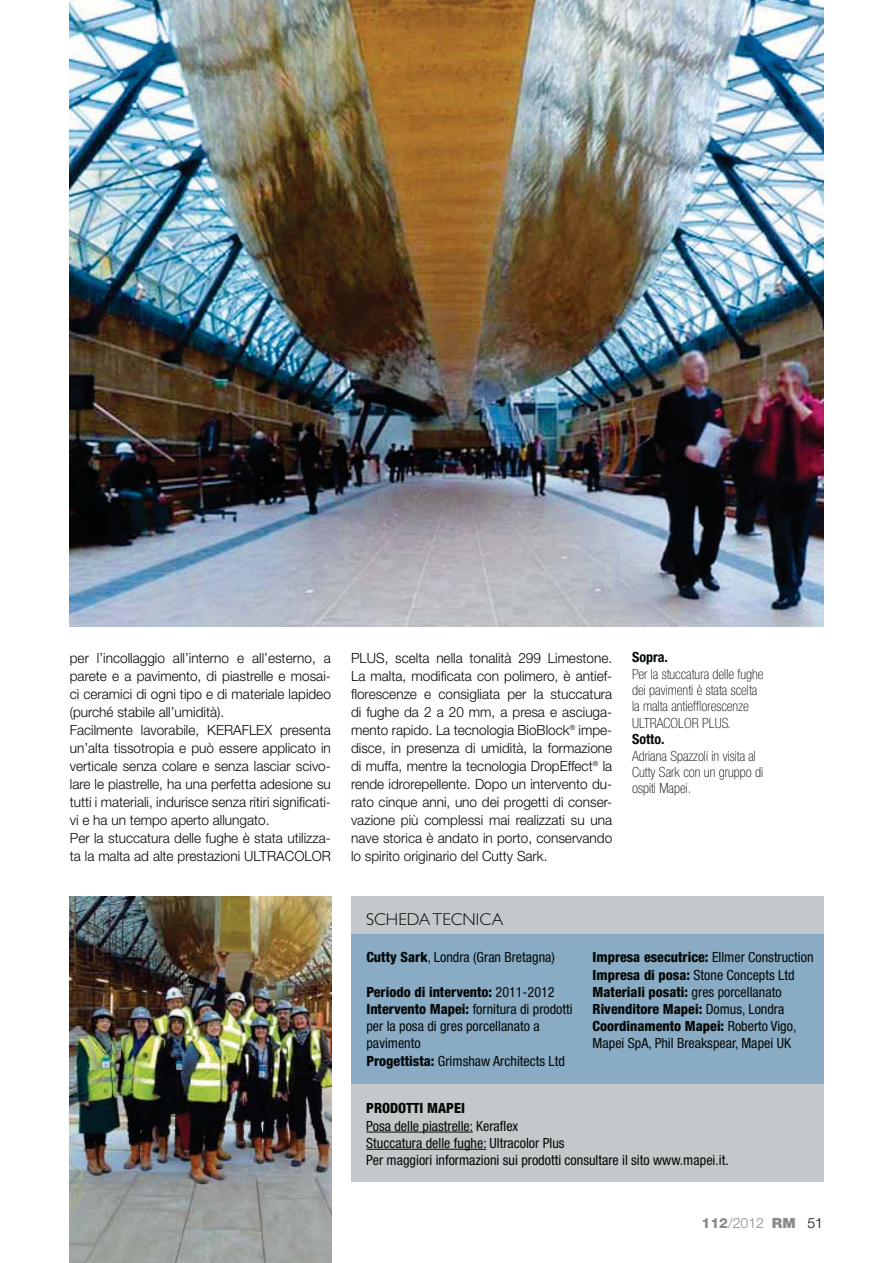
<style>
.page{position:relative;width:893px;height:1263px;background:#fff}
.page>*{position:absolute;margin:0;border:0;box-sizing:border-box;transform-origin:0 0}
.t1{font:300 17.25px "Gill Sans Std";color:#030806}
.t2{font:300 14.1px/18px "Helvetica Neue LT Std";color:#030806}
.t3{font:condensed 14.1px/17.2px "Helvetica Neue LT Std";color:#030806}
.t4{font:100 condensed 14.1px/16.4px "Helvetica Neue LT Std";color:#030806}
.t5{font:800 condensed 14.1px "Helvetica Neue LT Std";color:#030806}
.t6{font:300 14.1px "Helvetica Neue LT Std";color:#888c90}
.t7{font:700 condensed 14.1px "Helvetica Neue LT Std";color:#030806}
.s1{font-weight:800}
.s2{font-weight:900}
.s3{color:#030806}
</style>
<div class="page">
<img style="left:70px;top:0;width:753px;height:627px">
<div style="left:351px;top:896px;width:472px;height:286px;background:#c5c8cb"></div>
<div style="left:351px;top:934px;width:472px;height:150px;background:#89abc3"></div>
<hr style="left:366px;top:1132px;width:107px;height:1px;background:#030806">
<hr style="left:366px;top:1149px;width:120px;height:1px;background:#030806">
<img style="left:70px;top:896px;width:261px;height:367px">
<p class="t2" style="left:70px;top:650px;width:263px">per l’incollaggio all’interno e all’esterno, a parete e a pavimento, di piastrelle e mosai&shy;ci ceramici di ogni tipo e di materiale lapideo (purché stabile all’umidità).<br>Facilmente lavorabile, KERAFLEX presenta un’alta tissotropia e può essere applicato in verticale senza colare e senza lasciar scivo&shy;lare le piastrelle, ha una perfetta adesione su tutti i materiali, indurisce senza ritiri significati&shy;vi e ha un tempo aperto allungato.<br>Per la stuccatura delle fughe è stata utilizza&shy;ta la malta ad alte prestazioni ULTRACOLOR</p>
<p class="t2" style="left:351px;top:650px;width:263px;text-align:justify">PLUS, scelta nella tonalità 299 Limestone.<br>La malta, modificata con polimero, è antief&shy;florescenze e consigliata per la stuccatura di fughe da 2 a 20 mm, a presa e asciuga&shy;mento rapido. La tecnologia BioBlock<sup>®</sup> impe&shy;disce, in presenza di umidità, la formazione di muffa, mentre la tecnologia DropEffect<sup>®</sup> la rende idrorepellente. Dopo un intervento du&shy;rato cinque anni, uno dei progetti di conser&shy;vazione più complessi mai realizzati su una nave storica è andato in porto, conservando lo spirito originario del Cutty Sark.</p>
<p class="t1" style="left:366px;top:909px;width:139px">SCHEDA TECNICA</p>
<p class="t7" style="left:632px;top:652px;width:37px">Sopra.</p>
<p class="t4" style="left:632px;top:666px;width:133px">Per la stuccatura delle fughe dei pavimenti è stata scelta la malta antiefflorescenze<br>ULTRACOLOR PLUS.</p>
<p class="t7" style="left:632px;top:734px;width:34px">Sotto.</p>
<p class="t4" style="left:632px;top:748px;width:133px">Adriana Spazzoli in visita al<br>Cutty Sark con un gruppo di ospiti Mapei.</p>
<p class="t3" style="left:366px;top:950px;width:190px"><span class="s1">Cutty Sark</span>, Londra (Gran Bretagna)</p>
<p class="t3" style="left:366px;top:984px;width:208px"><span class="s1">Periodo di intervento:</span> 2011-2012<br><span class="s1">Intervento Mapei:</span> fornitura di prodotti per la posa di gres porcellanato a pavimento<br><span class="s1">Progettista:</span> Grimshaw Architects Ltd</p>
<p class="t3" style="left:592px;top:950px;width:222px"><span class="s1">Impresa esecutrice:</span> Ellmer Construction <span class="s1">Impresa di posa:</span> Stone Concepts Ltd <span class="s1">Materiali posati:</span> gres porcellanato <span class="s1">Rivenditore Mapei:</span> Domus, Londra <span class="s1">Coordinamento Mapei:</span> Roberto Vigo, Mapei SpA, Phil Breakspear, Mapei UK</p>
<p class="t5" style="left:366px;top:1103px;width:100px">PRODOTTI MAPEI</p>
<p class="t3" style="left:366px;top:1118px;width:364px">Posa delle piastrelle: Keraflex<br>Stuccatura delle fughe: Ultracolor Plus<br>Per maggiori informazioni sui prodotti consultare il sito www.mapei.it.</p>
<p class="t6" style="left:701px;top:1218px;width:123px"><span class="s1">112</span>/2012 <span class="s2">RM</span> <span class="s3">51</span></p>
</div>
